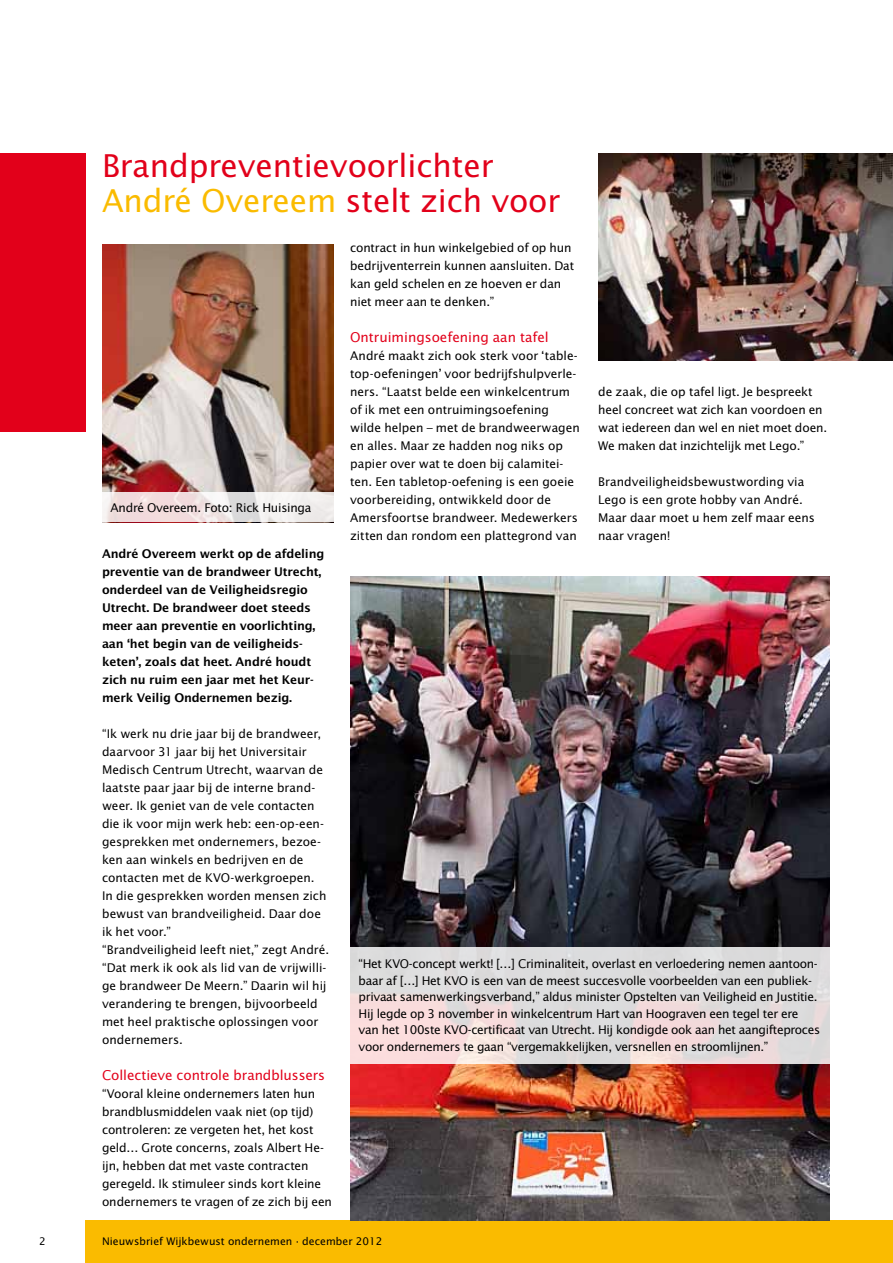
<style>
.page{position:relative;width:893px;height:1263px;background:#fff}
.page>*{position:absolute;margin:0;border:0;box-sizing:border-box;transform-origin:0 0}
.t1{font:31.5px/34.5px "Lucida Sans Std";letter-spacing:-.005em;color:#e2001a}
.t2{font:13.5px "Lucida Sans Std";letter-spacing:-.005em;color:#e2001a}
.t3{font:12px/18px "Lucida Sans Std";letter-spacing:-.01em;color:#000}
.t4{font:12px/16.5px "Lucida Sans Std";letter-spacing:-.03em;color:#000}
.t5{font:700 12px/18px "Lucida Sans";letter-spacing:-.01em;color:#000}
.t6{font:10.5px "Lucida Sans Std";color:#000}
.s1{color:#fabb00}
</style>
<div class="page">
<div style="left:0;top:153px;width:85px;height:279px;background:#e2001a"></div>
<div style="left:85px;top:1220px;width:808px;height:43px;background:#fabb00"></div>
<img style="left:350px;top:576px;width:479px;height:644px">
<img style="left:598px;top:153px;width:295px;height:207px">
<svg style="left:350px;top:947px;width:479px;height:116px;background:#e4dcdc"></svg>
<img style="left:102px;top:244px;width:231px;height:248px">
<svg style="left:102px;top:492px;width:231px;height:30px"></svg>
<h1 class="t1" style="left:102px;top:149px;width:460px">Brandpreventievoorlichter<br><span class="s1">André Overeem</span> stelt zich voor</h1>
<p class="t3" style="left:111px;top:499px;width:202px">André Overeem. Foto: Rick Huisinga</p>
<p class="t3" style="left:350px;top:239px;width:226px">contract in hun winkelgebied of op hun bedrijventerrein kunnen aansluiten. Dat kan geld schelen en ze hoeven er dan niet meer aan te denken.”</p>
<p class="t2" style="left:350px;top:329px;width:200px">Ontruimingsoefening aan tafel</p>
<p class="t3" style="left:350px;top:347px;width:231px">André maakt zich ook sterk voor ‘table&shy;top-oefeningen’ voor bedrijfshulpverle&shy;ners. “Laatst belde een winkelcentrum of ik met een ontruimingsoefening wilde helpen – met de brandweerwagen en alles. Maar ze hadden nog niks op papier over wat te doen bij calamitei&shy;ten. Een tabletop-oefening is een goeie voorbereiding, ontwikkeld door de Amersfoortse brandweer. Medewerkers zitten dan rondom een plattegrond van</p>
<p class="t3" style="left:598px;top:383px;width:231px">de zaak, die op tafel ligt. Je bespreekt heel concreet wat zich kan voordoen en wat iedereen dan wel en niet moet doen.<br>We maken dat inzichtelijk met Lego.”</p>
<p class="t3" style="left:598px;top:473px;width:218px">Brandveiligheidsbewustwording via<br>Lego is een grote hobby van André.<br>Maar daar moet u hem zelf maar eens naar vragen!</p>
<p class="t5" style="left:102px;top:545px;width:224px">André Overeem werkt op de afdeling preventie van de brandweer Utrecht, onderdeel van de Veiligheidsregio Utrecht. De brandweer doet steeds meer aan preventie en voorlichting, aan ‘het begin van de veiligheids&shy;keten’, zoals dat heet. André houdt zich nu ruim een jaar met het Keur&shy;merk Veilig Ondernemen bezig.</p>
<p class="t3" style="left:102px;top:725px;width:229px">“Ik werk nu drie jaar bij de brandweer, daarvoor 31 jaar bij het Universitair Medisch Centrum Utrecht, waarvan de laatste paar jaar bij de interne brand&shy;weer. Ik geniet van de vele contacten die ik voor mijn werk heb: een-op-een&shy;gesprekken met ondernemers, bezoe&shy;ken aan winkels en bedrijven en de contacten met de KVO-werkgroepen.<br>In die gesprekken worden mensen zich bewust van brandveiligheid. Daar doe ik het voor.”<br>“Brandveiligheid leeft niet,” zegt André. “Dat merk ik ook als lid van de vrijwilli&shy;ge brandweer De Meern.” Daarin wil hij verandering te brengen, bijvoorbeeld met heel praktische oplossingen voor ondernemers.</p>
<p class="t2" style="left:102px;top:1067px;width:225px">Collectieve controle brandblussers</p>
<p class="t3" style="left:102px;top:1085px;width:231px">“Vooral kleine ondernemers laten hun brandblusmiddelen vaak niet (op tijd) controleren: ze vergeten het, het kost geld… Grote concerns, zoals Albert He&shy;ijn, hebben dat met vaste contracten geregeld. Ik stimuleer sinds kort kleine ondernemers te vragen of ze zich bij een</p>
<p class="t4" style="left:359px;top:956px;width:463px">“Het KVO-concept werkt! […] Criminaliteit, overlast en verloedering nemen aantoon&shy;baar af […] Het KVO is een van de meest succesvolle voorbeelden van een publiek&shy;privaat samenwerkingsverband,” aldus minister Opstelten van Veiligheid en Justitie.<br>Hij legde op 3 november in winkelcentrum Hart van Hoograven een tegel ter ere van het 100ste KVO-certificaat van Utrecht. Hij kondigde ook aan het aangifteproces voor ondernemers te gaan “vergemakkelijken, versnellen en stroomlijnen.”</p>
<p class="t6" style="left:39px;top:1235px;width:8px">2</p>
<p class="t6" style="left:102px;top:1235px;width:282px">Nieuwsbrief Wijkbewust ondernemen · december 2012</p>
</div>
